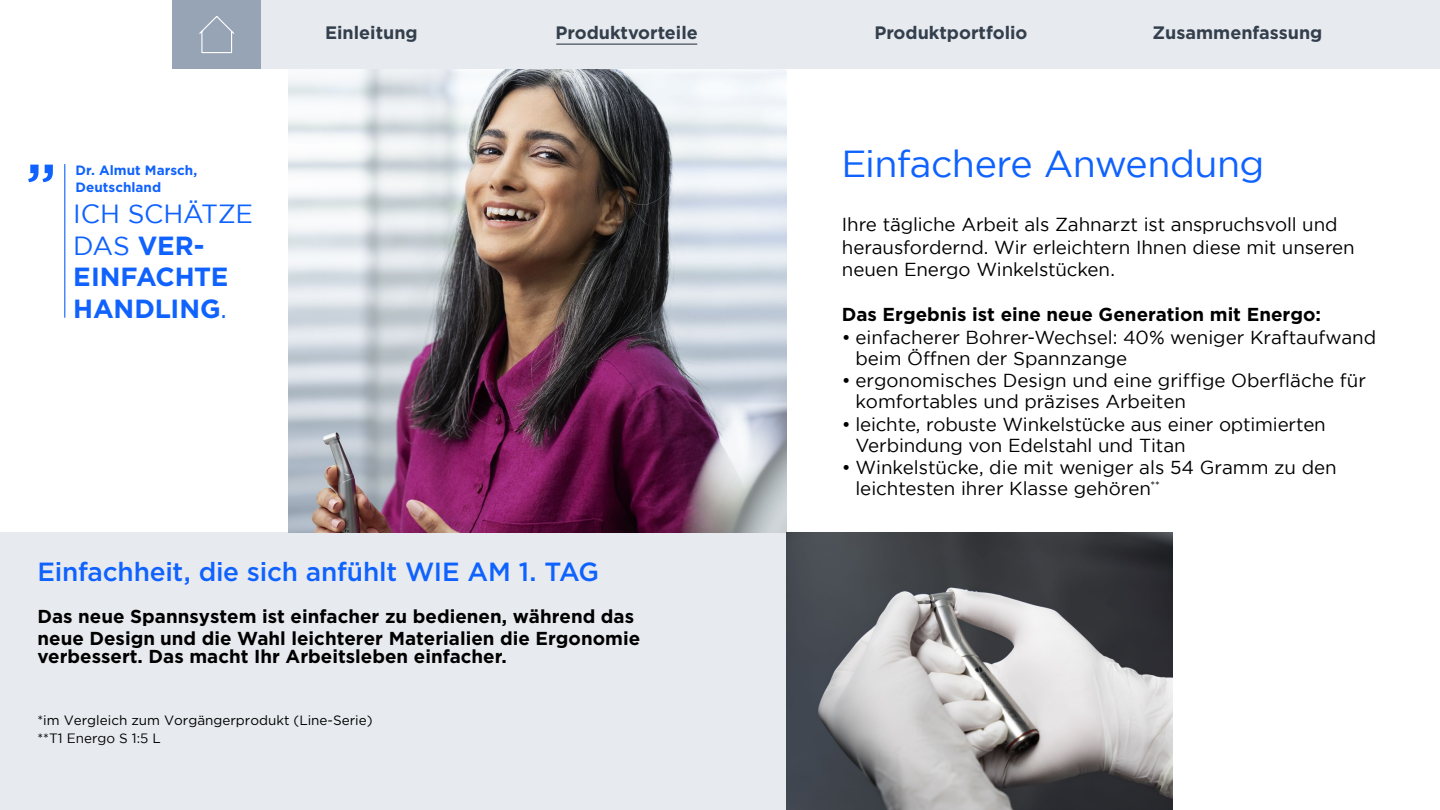
<style>
.page{position:relative;width:1440px;height:810px;background:#fff}
.page>*{position:absolute;margin:0;border:0;box-sizing:border-box;transform-origin:0 0}
.t1{font:37.5px "Gotham";letter-spacing:-.015em;color:#0f62fe}
.t2{font:500 26.25px "Gotham";letter-spacing:-.01em;color:#0f62fe}
.t3{font:700 26.25px/31.5px "Gotham";letter-spacing:-.01em;color:#0f62fe}
.t4{font:18.75px/21px "Gotham";letter-spacing:-.005em;color:#000}
.t5{font:700 18.75px/23px "Gotham";color:#000}
.t6{font:700 18px "Gotham";color:#333f4c}
.t7{font:13.5px/17.8px "Gotham";color:#000}
.t8{font:700 13.5px/16.2px "Gotham";letter-spacing:.005em;color:#0f62fe}
.s1{font-weight:400}
</style>
<div class="page">
<div style="left:0;top:532px;width:786px;height:278px;background:#e7eaee"></div>
<img style="left:289px;top:69px;width:497px;height:463px">
<img style="left:786px;top:532px;width:387px;height:278px">
<svg style="left:28px;top:165px;width:25px;height:17px"></svg>
<hr style="left:64px;top:164px;width:1px;height:154px;background:#0f62fe">
<div style="left:261px;top:0;width:1179px;height:69px;background:#e7eaee"></div>
<div style="left:172px;top:0;width:89px;height:69px;background:#97a4b6"></div>
<svg style="left:199px;top:16px;width:36px;height:38px"></svg>
<hr style="left:556px;top:44px;width:141px;height:1px;background:#333f4c">
<p class="t8" style="left:76px;top:162px;width:123px">Dr. Almut Marsch,<br>Deutschland</p>
<h2 class="t3" style="left:73px;top:198px;width:181px"><span class="s1">ICH SCHÄTZE<br>DAS</span> VER-<br>EINFACHTE<br>HANDLING<span class="s1">.</span></h2>
<p class="t6" style="left:325px;top:21px;width:94px">Einleitung</p>
<p class="t6" style="left:555px;top:21px;width:144px">Produktvorteile</p>
<p class="t6" style="left:874px;top:21px;width:155px">Produktportfolio</p>
<p class="t6" style="left:1153px;top:21px;width:171px">Zusammenfassung</p>
<h1 class="t1" style="left:841px;top:143px;width:425px">Einfachere Anwendung</h1>
<p class="t4" style="left:842px;top:213px;width:514px;line-height:22.5px">Ihre tägliche Arbeit als Zahnarzt ist anspruchsvoll und herausfordernd. Wir erleichtern Ihnen diese mit unseren neuen Energo Winkelstücken.</p>
<p class="t5" style="left:842px;top:303px;width:481px">Das Ergebnis ist eine neue Generation mit Energo:</p>
<p class="t4" style="left:855px;top:326px;width:522px;text-indent:-14px">• einfacherer Bohrer-Wechsel: 40% weniger Kraftaufwand beim Öffnen der Spannzange</p>
<p class="t4" style="left:855px;top:370px;width:512px;text-indent:-13px">• ergonomisches Design und eine griffige Oberfläche für komfortables und präzises Arbeiten</p>
<p class="t4" style="left:855px;top:413px;width:472px;text-indent:-14px">• leichte, robuste Winkelstücke aus einer optimierten<br>Verbindung von Edelstahl und Titan</p>
<p class="t4" style="left:855px;top:457px;width:483px;text-indent:-13px">• Winkelstücke, die mit weniger als 54 Gramm zu den leichtesten ihrer Klasse gehören<sup>**</sup></p>
<h2 class="t2" style="left:38px;top:554px;width:563px">Einfachheit, die sich anfühlt WIE AM 1. TAG</h2>
<p class="t5" style="left:38px;top:604px;width:604px">Das neue Spannsystem ist einfacher zu bedienen, während das neue Design und die Wahl leichterer Materialien die Ergonomie</p>
<p class="t5" style="left:38px;top:645px;width:471px">verbessert. Das macht Ihr Arbeitsleben einfacher.</p>
<p class="t7" style="left:38px;top:711px;width:337px">*im Vergleich zum Vorgängerprodukt (Line-Serie) **T1 Energo S 1:5 L</p>
</div>
